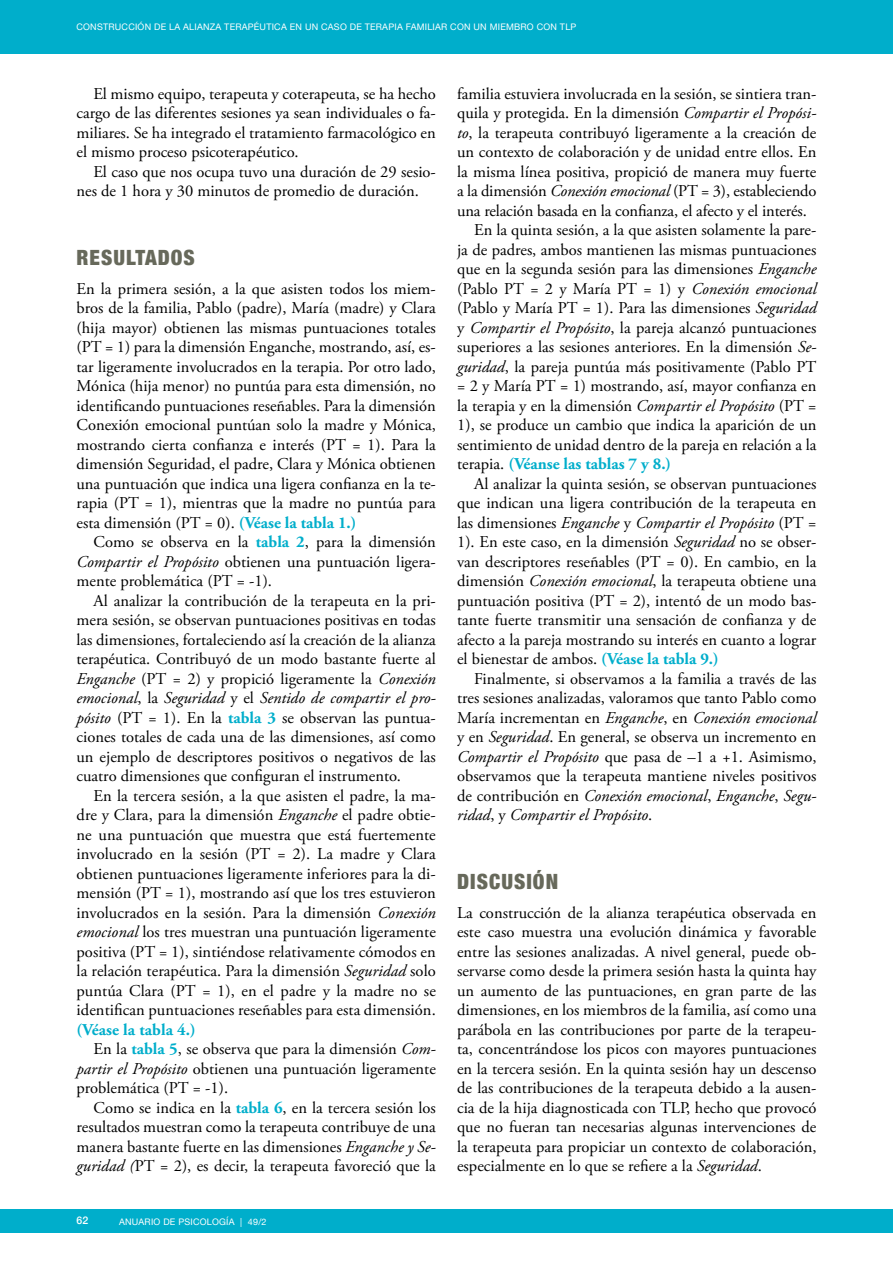
<style>
.page{position:relative;width:893px;height:1263px;background:#fff}
.page>*{position:absolute;margin:0;border:0;box-sizing:border-box;transform-origin:0 0}
.t1{font:900 condensed 21px "Helvetica Neue";letter-spacing:.05em;color:#67695b}
.t2{font:16.5px/19.5px "Adobe Garamond Pro";color:#000;text-align:justify}
.t3{font:italic 16.5px "Adobe Garamond Pro";color:#000}
.t4{font:700 16.5px "Adobe Garamond Pro";color:#00aecb}
.t5{font:500 10.5px "Helvetica Neue";color:#fff}
.t6{font:9px "Helvetica Neue";letter-spacing:.025em;color:#fff}
.s1{font-weight:700;color:#00aecb}
.s2{font-style:italic}
.s3{font-weight:400;color:#000}
.s4{font-style:normal}
</style>
<div class="page">
<div style="left:0;top:0;width:893px;height:54px;background:#00aecb"></div>
<div style="left:0;top:1209px;width:893px;height:23px;background:#00aecb"></div>
<p class="t6" style="left:77px;top:20px;width:501px">CONSTRUCCIÓN DE LA ALIANZA TERAPÉUTICA EN UN CASO DE TERAPIA FAMILIAR CON UN MIEMBRO CON TLP</p>
<p class="t2" style="left:77px;top:84px;width:361px;text-indent:17px">El mismo equipo, terapeuta y coterapeuta, se ha hecho cargo de las diferentes sesiones ya sean individuales o fa&shy;miliares. Se ha integrado el tratamiento farmacológico en el mismo proceso psicoterapéutico.</p>
<p class="t2" style="left:77px;top:162px;width:361px;text-indent:17px">El caso que nos ocupa tuvo una duración de 29 sesio&shy;nes de 1 hora y 30 minutos de promedio de duración.</p>
<p class="t1" style="left:77px;top:240px;width:120px">RESULTADOS</p>
<p class="t2" style="left:77px;top:279px;width:361px">En la primera sesión, a la que asisten todos los miem&shy;bros de la familia, Pablo (padre), María (madre) y Clara (hija mayor) obtienen las mismas puntuaciones totales (PT = 1) para la dimensión Enganche, mostrando, así, es&shy;tar ligeramente involucrados en la terapia. Por otro lado, Mónica (hija menor) no puntúa para esta dimensión, no identificando puntuaciones reseñables. Para la dimensión Conexión emocional puntúan solo la madre y Mónica, mostrando cierta confianza e interés (PT = 1). Para la dimensión Seguridad, el padre, Clara y Mónica obtienen una puntuación que indica una ligera confianza en la te&shy;rapia (PT = 1), mientras que la madre no puntúa para esta dimensión (PT = 0). <span class="s1">(Véase la tabla 1.)</span></p>
<p class="t2" style="left:77px;top:533px;width:361px;text-indent:17px">Como se observa en la <span class="s1">tabla 2</span>, para la dimensión <span class="s2">Compartir el Propósito</span> obtienen una puntuación ligera&shy;mente problemática (PT = -1).</p>
<p class="t2" style="left:77px;top:591px;width:361px;text-indent:17px">Al analizar la contribución de la terapeuta en la pri&shy;mera sesión, se observan puntuaciones positivas en todas las dimensiones, fortaleciendo así la creación de la alianza terapéutica. Contribuyó de un modo bastante fuerte al <span class="s2">Enganche</span> (PT = 2) y propició ligeramente la <span class="s2">Conexión emocional</span>, la <span class="s2">Seguridad</span> y el <span class="s2">Sentido de compartir el pro&shy;pósito</span> (PT = 1). En la <span class="s1">tabla 3</span> se observan las puntua&shy;ciones totales de cada una de las dimensiones, así como un ejemplo de descriptores positivos o negativos de las cuatro dimensiones que configuran el instrumento.</p>
<p class="t2" style="left:77px;top:786px;width:361px;text-indent:17px">En la tercera sesión, a la que asisten el padre, la ma&shy;dre y Clara, para la dimensión <span class="s2">Enganche</span> el padre obtie&shy;ne una puntuación que muestra que está fuertemente involucrado en la sesión (PT = 2). La madre y Clara obtienen puntuaciones ligeramente inferiores para la di&shy;mensión (PT = 1), mostrando así que los tres estuvieron involucrados en la sesión. Para la dimensión <span class="s2">Conexión emocional</span> los tres muestran una puntuación ligeramente positiva (PT = 1), sintiéndose relativamente cómodos en la relación terapéutica. Para la dimensión <span class="s2">Seguridad</span> solo puntúa Clara (PT = 1), en el padre y la madre no se identifican puntuaciones reseñables para esta dimensión.</p>
<p class="t4" style="left:77px;top:1020px;width:121px">(Véase la tabla 4.)</p>
<p class="t2" style="left:94px;top:1040px;width:344px">En la <span class="s1">tabla 5</span>, se observa que para la dimensión <span class="s2">Com-</span></p>
<p class="t2" style="left:77px;top:1059px;width:361px"><span class="s2">partir el Propósito</span> obtienen una puntuación ligeramente</p>
<p class="t2" style="left:77px;top:1079px;width:153px">problemática (PT = -1).</p>
<p class="t2" style="left:94px;top:1098px;width:344px">Como se indica en la <span class="s1">tabla 6</span>, en la tercera sesión los</p>
<p class="t2" style="left:77px;top:1118px;width:361px">resultados muestran como la terapeuta contribuye de una</p>
<p class="t2" style="left:77px;top:1137px;width:361px">manera bastante fuerte en las dimensiones <span class="s2">Enganche y Se-</span></p>
<p class="t2" style="left:77px;top:1157px;width:361px"><span class="s2">guridad (</span>PT = 2), es decir, la terapeuta favoreció que la</p>
<p class="t5" style="left:77px;top:1212px;width:13px">62</p>
<p class="t6" style="left:119px;top:1215px;width:149px">ANUARIO DE PSICOLOGÍA | 49/2</p>
<p class="t2" style="left:457px;top:84px;width:361px">familia estuviera involucrada en la sesión, se sintiera tran-</p>
<p class="t2" style="left:457px;top:104px;width:361px">quila y protegida. En la dimensión <span class="s2">Compartir el Propósi-</span></p>
<p class="t2" style="left:457px;top:123px;width:361px"><span class="s2">to</span>, la terapeuta contribuyó ligeramente a la creación de</p>
<p class="t2" style="left:457px;top:143px;width:361px">un contexto de colaboración y de unidad entre ellos. En</p>
<p class="t2" style="left:457px;top:162px;width:361px">la misma línea positiva, propició de manera muy fuerte</p>
<p class="t2" style="left:457px;top:182px;width:361px">a la dimensión <span class="s2">Conexión emocional</span> (PT = 3), estableciendo</p>
<p class="t2" style="left:457px;top:201px;width:351px">una relación basada en la confianza, el afecto y el interés.</p>
<p class="t2" style="left:474px;top:221px;width:344px">En la quinta sesión, a la que asisten solamente la pare-</p>
<p class="t2" style="left:457px;top:240px;width:361px">ja de padres, ambos mantienen las mismas puntuaciones</p>
<p class="t2" style="left:457px;top:260px;width:361px">que en la segunda sesión para las dimensiones <span class="s2">Enganche</span></p>
<p class="t2" style="left:457px;top:279px;width:361px">(Pablo PT = 2 y María PT = 1) y <span class="s2">Conexión emocional</span></p>
<p class="t2" style="left:457px;top:299px;width:361px">(Pablo y María PT = 1). Para las dimensiones <span class="s2">Seguridad</span></p>
<p class="t2" style="left:457px;top:318px;width:361px">y <span class="s2">Compartir el Propósito</span>, la pareja alcanzó puntuaciones</p>
<p class="t2" style="left:457px;top:338px;width:361px">superiores a las sesiones anteriores. En la dimensión <span class="s2">Se-</span></p>
<p class="t2" style="left:457px;top:357px;width:361px"><span class="s2">guridad</span>, la pareja puntúa más positivamente (Pablo PT</p>
<p class="t2" style="left:457px;top:377px;width:361px">= 2 y María PT = 1) mostrando, así, mayor confianza en</p>
<p class="t2" style="left:457px;top:396px;width:361px">la terapia y en la dimensión <span class="s2">Compartir el Propósito</span> (PT =</p>
<p class="t2" style="left:457px;top:416px;width:361px">1), se produce un cambio que indica la aparición de un</p>
<p class="t2" style="left:457px;top:435px;width:361px">sentimiento de unidad dentro de la pareja en relación a la</p>
<p class="t4" style="left:457px;top:454px;width:216px"><span class="s3">terapia.</span> (Véanse las tablas 7 y 8.)</p>
<p class="t2" style="left:474px;top:474px;width:344px">Al analizar la quinta sesión, se observan puntuaciones</p>
<p class="t2" style="left:457px;top:494px;width:361px">que indican una ligera contribución de la terapeuta en</p>
<p class="t3" style="left:457px;top:513px;width:361px"><span class="s4">las dimensiones</span> Enganche <span class="s4">y</span> Compartir el Propósito <span class="s4">(PT =</span></p>
<p class="t2" style="left:457px;top:533px;width:361px">1). En este caso, en la dimensión <span class="s2">Seguridad</span> no se obser-</p>
<p class="t2" style="left:457px;top:552px;width:361px">van descriptores reseñables (PT = 0). En cambio, en la</p>
<p class="t2" style="left:457px;top:572px;width:361px">dimensión <span class="s2">Conexión emocional</span>, la terapeuta obtiene una</p>
<p class="t2" style="left:457px;top:591px;width:361px">puntuación positiva (PT = 2), intentó de un modo bas-</p>
<p class="t2" style="left:457px;top:611px;width:361px">tante fuerte transmitir una sensación de confianza y de</p>
<p class="t2" style="left:457px;top:630px;width:361px">afecto a la pareja mostrando su interés en cuanto a lograr</p>
<p class="t2" style="left:457px;top:650px;width:263px">el bienestar de ambos. <span class="s1">(Véase la tabla 9.)</span></p>
<p class="t2" style="left:474px;top:669px;width:344px">Finalmente, si observamos a la familia a través de las</p>
<p class="t2" style="left:457px;top:689px;width:361px">tres sesiones analizadas, valoramos que tanto Pablo como</p>
<p class="t3" style="left:457px;top:708px;width:361px"><span class="s4">María incrementan en</span> Enganche<span class="s4">, en</span> Conexión emocional</p>
<p class="t2" style="left:457px;top:728px;width:361px">y en <span class="s2">Seguridad</span>. En general, se observa un incremento en</p>
<p class="t2" style="left:457px;top:747px;width:361px"><span class="s2">Compartir el Propósito</span> que pasa de –1 a +1. Asimismo,</p>
<p class="t2" style="left:457px;top:767px;width:361px">observamos que la terapeuta mantiene niveles positivos</p>
<p class="t3" style="left:457px;top:786px;width:361px"><span class="s4">de contribución en</span> Conexión emocional<span class="s4">,</span> Enganche<span class="s4">,</span> Segu-</p>
<p class="t3" style="left:457px;top:805px;width:197px">ridad<span class="s4">, y</span> Compartir el Propósito<span class="s4">.</span></p>
<p class="t1" style="left:457px;top:864px;width:102px">DISCUSIÓN</p>
<p class="t2" style="left:457px;top:903px;width:361px">La construcción de la alianza terapéutica observada en este caso muestra una evolución dinámica y favorable entre las sesiones analizadas. A nivel general, puede ob&shy;servarse como desde la primera sesión hasta la quinta hay un aumento de las puntuaciones, en gran parte de las dimensiones, en los miembros de la familia, así como una parábola en las contribuciones por parte de la terapeu&shy;ta, concentrándose los picos con mayores puntuaciones en la tercera sesión. En la quinta sesión hay un descenso de las contribuciones de la terapeuta debido a la ausen&shy;cia de la hija diagnosticada con TLP, hecho que provocó que no fueran tan necesarias algunas intervenciones de la terapeuta para propiciar un contexto de colaboración, especialmente en lo que se refiere a la <span class="s2">Seguridad</span>.</p>
</div>
